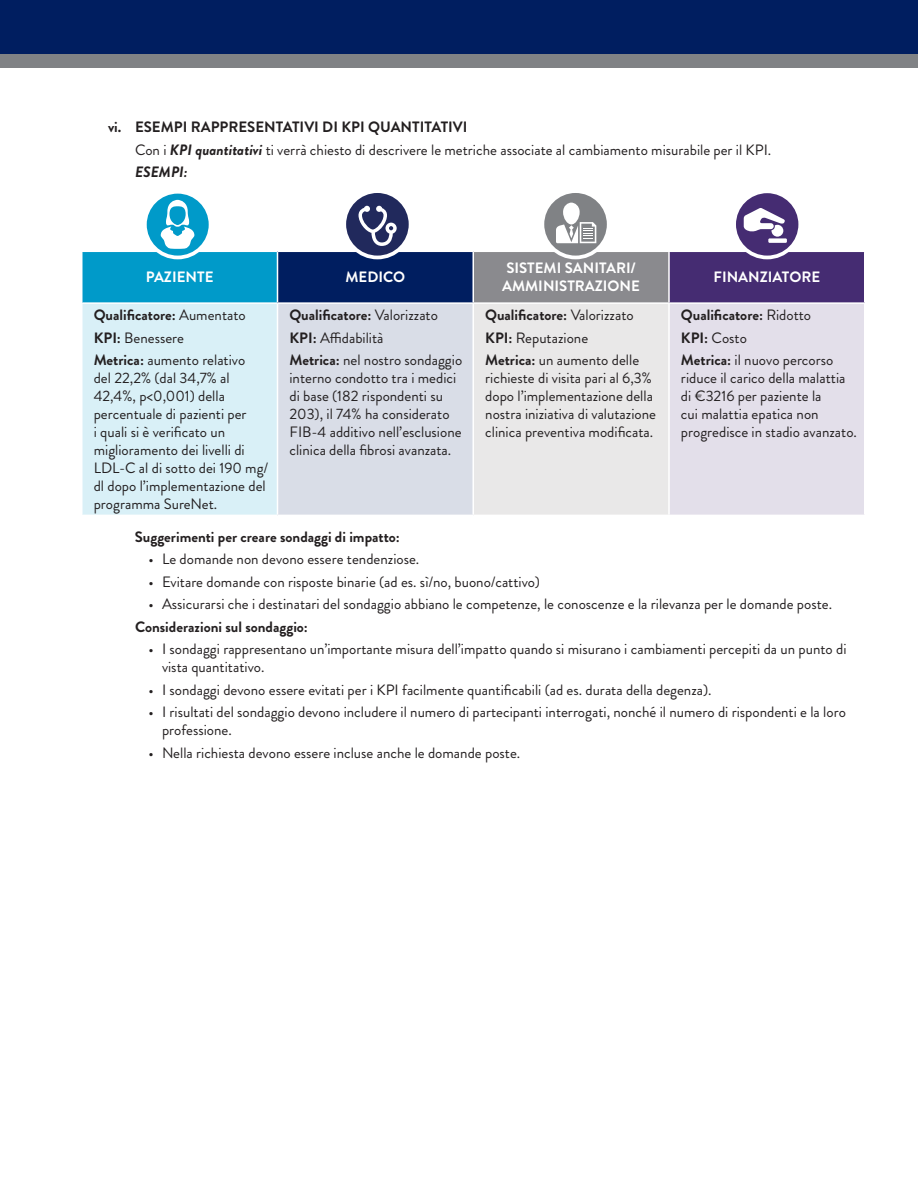
<style>
.page{position:relative;width:918px;height:1188px;background:#fff}
.page>*{position:absolute;margin:0;border:0;box-sizing:border-box;transform-origin:0 0}
.Level_3_bullet{font:15px/18px "Brandon Grotesque";color:#231f20}
.Level_3_bullet-2{font:700 15px "Brandon Grotesque";color:#231f20}
.Level_3_bullet-3{font:700 15px/18px "Brandon Grotesque";color:#fff}
.Level_2_Bullet{font:700 15px "Brandon Grotesque";color:#231f20}
.Level_3_bullet-4{font:italic 700 15px "Brandon Grotesque";color:#231f20}
.s1{font-weight:700;font-style:italic}
.s2{font-weight:400}
.s3{font-weight:700}
</style>
<div class="page">
<div style="left:0;top:7px;width:918px;height:61px;background:#808285"></div>
<div style="left:0;top:0;width:918px;height:54px;background:#001e60"></div>
<div style="left:82px;top:251px;width:196px;height:52px;background:#009ac9"></div>
<div style="left:278px;top:251px;width:195px;height:52px;background:#001e60"></div>
<div style="left:473px;top:251px;width:196px;height:52px;background:#8a8a8e"></div>
<div style="left:669px;top:251px;width:196px;height:52px;background:#452c72"></div>
<div style="left:82px;top:303px;width:196px;height:212px;background:#d9f0f7"></div>
<div style="left:278px;top:303px;width:195px;height:212px;background:#d9dde7"></div>
<div style="left:473px;top:303px;width:196px;height:212px;background:#e9e8e8"></div>
<div style="left:669px;top:303px;width:196px;height:212px;background:#e3dfea"></div>
<hr style="left:81px;top:251px;width:197px;height:1px;background:#fff">
<hr style="left:278px;top:251px;width:195px;height:1px;background:#fff">
<hr style="left:277px;top:252px;width:1px;height:50px;background:#fff">
<hr style="left:669px;top:251px;width:197px;height:1px;background:#fff">
<hr style="left:864px;top:252px;width:2px;height:50px;background:#fff">
<hr style="left:81px;top:302px;width:197px;height:2px;background:#fff">
<hr style="left:278px;top:302px;width:195px;height:2px;background:#fff">
<hr style="left:277px;top:304px;width:1px;height:211px;background:#fff">
<hr style="left:472px;top:304px;width:2px;height:211px;background:#fff">
<hr style="left:669px;top:302px;width:197px;height:2px;background:#fff">
<hr style="left:668px;top:304px;width:2px;height:211px;background:#fff">
<hr style="left:864px;top:304px;width:2px;height:211px;background:#fff">
<hr style="left:473px;top:251px;width:196px;height:1px;background:#fff">
<hr style="left:472px;top:252px;width:2px;height:50px;background:#fff">
<hr style="left:668px;top:252px;width:2px;height:50px;background:#fff">
<hr style="left:473px;top:302px;width:196px;height:2px;background:#fff">
<svg style="left:344px;top:191px;width:67px;height:66px;background:#3d4471"></svg>
<div style="left:342px;top:189px;width:70px;height:70px;border:4px solid #fff;border-radius:50%"></div>
<svg style="left:359px;top:206px;width:38px;height:40px"></svg>
<svg style="left:542px;top:191px;width:67px;height:66px;background:#929497"></svg>
<div style="left:540px;top:189px;width:71px;height:70px;border:4px solid #fff;border-radius:50%"></div>
<svg style="left:556px;top:203px;width:40px;height:40px"></svg>
<div style="left:734px;top:191px;width:66px;height:66px;background:#452c72;border-radius:50%"></div>
<div style="left:732px;top:189px;width:70px;height:70px;border:4px solid #fff;border-radius:50%"></div>
<svg style="left:744px;top:208px;width:41px;height:29px"></svg>
<div style="left:768px;top:238px;width:19px;height:5px;background:#fff"></div>
<svg style="left:145px;top:192px;width:66px;height:65px"></svg>
<div style="left:143px;top:190px;width:69px;height:69px;border:4px solid #fff;border-radius:50%"></div>
<svg style="left:161px;top:200px;width:33px;height:49px"></svg>
<p class="Level_2_Bullet" style="left:108px;top:116px;width:361px">vi. ESEMPI RAPPRESENTATIVI DI KPI QUANTITATIVI</p>
<p class="Level_3_bullet" style="left:135px;top:141px;width:638px">Con i <span class="s1">KPI quantitativi</span> ti verrà chiesto di descrivere le metriche associate al cambiamento misurabile per il KPI.</p>
<p class="Level_3_bullet-4" style="left:135px;top:161px;width:54px">ESEMPI:</p>
<p class="Level_3_bullet-3" style="left:146px;top:269px;width:69px">PAZIENTE</p>
<p class="Level_3_bullet-3" style="left:345px;top:269px;width:61px">MEDICO</p>
<p class="Level_3_bullet-3" style="left:502px;top:260px;width:139px">SISTEMI SANITARI/<br>AMMINISTRAZIONE</p>
<p class="Level_3_bullet-3" style="left:714px;top:269px;width:108px">FINANZIATORE</p>
<p class="Level_3_bullet-2" style="left:94px;top:305px;width:154px">Qualificatore: <span class="s2">Aumentato</span></p>
<p class="Level_3_bullet" style="left:94px;top:329px;width:92px"><span class="s3">KPI:</span> Benessere</p>
<p class="Level_3_bullet" style="left:94px;top:351px;width:176px"><span class="s3">Metrica:</span> aumento relativo<br>del 22,2% (dal 34,7% al<br>42,4%, p&lt;0,001) della percentuale di pazienti per<br>i quali si è verificato un miglioramento dei livelli di<br>LDL-C al di sotto dei 190 mg/ dl dopo l’implementazione del programma SureNet.</p>
<p class="Level_3_bullet-2" style="left:289px;top:305px;width:150px">Qualificatore: <span class="s2">Valorizzato</span></p>
<p class="Level_3_bullet" style="left:289px;top:329px;width:96px"><span class="s3">KPI:</span> Affidabilità</p>
<p class="Level_3_bullet" style="left:289px;top:351px;width:174px"><span class="s3">Metrica:</span> nel nostro sondaggio interno condotto tra i medici di base (182 rispondenti su<br>203), il 74% ha considerato<br>FIB-4 additivo nell’esclusione clinica della fibrosi avanzata.</p>
<p class="Level_3_bullet-2" style="left:485px;top:305px;width:150px">Qualificatore: <span class="s2">Valorizzato</span></p>
<p class="Level_3_bullet" style="left:485px;top:329px;width:104px"><span class="s3">KPI:</span> Reputazione</p>
<p class="Level_3_bullet" style="left:485px;top:351px;width:172px"><span class="s3">Metrica:</span> un aumento delle richieste di visita pari al 6,3% dopo l’implementazione della nostra iniziativa di valutazione clinica preventiva modificata.</p>
<p class="Level_3_bullet-2" style="left:681px;top:305px;width:132px">Qualificatore: <span class="s2">Ridotto</span></p>
<p class="Level_3_bullet" style="left:681px;top:329px;width:67px"><span class="s3">KPI:</span> Costo</p>
<p class="Level_3_bullet" style="left:681px;top:351px;width:178px"><span class="s3">Metrica:</span> il nuovo percorso riduce il carico della malattia di €3216 per paziente la<br>cui malattia epatica non progredisce in stadio avanzato.</p>
<p class="Level_3_bullet-2" style="left:135px;top:526px;width:266px">Suggerimenti per creare sondaggi di impatto:</p>
<p class="Level_3_bullet" style="left:148px;top:550px;width:272px">• Le domande non devono essere tendenziose.</p>
<p class="Level_3_bullet" style="left:148px;top:573px;width:393px">• Evitare domande con risposte binarie (ad es. sì/no, buono/cattivo)</p>
<p class="Level_3_bullet" style="left:148px;top:595px;width:685px">• Assicurarsi che i destinatari del sondaggio abbiano le competenze, le conoscenze e la rilevanza per le domande poste.</p>
<p class="Level_3_bullet-2" style="left:135px;top:616px;width:174px">Considerazioni sul sondaggio:</p>
<p class="Level_3_bullet" style="left:162px;top:640px;width:686px;text-indent:-14px">• I sondaggi rappresentano un’importante misura dell’impatto quando si misurano i cambiamenti percepiti da un punto di vista quantitativo.</p>
<p class="Level_3_bullet" style="left:148px;top:681px;width:565px">• I sondaggi devono essere evitati per i KPI facilmente quantificabili (ad es. durata della degenza).</p>
<p class="Level_3_bullet" style="left:162px;top:703px;width:685px;text-indent:-14px">• I risultati del sondaggio devono includere il numero di partecipanti interrogati, nonché il numero di rispondenti e la loro professione.</p>
<p class="Level_3_bullet" style="left:148px;top:744px;width:373px">• Nella richiesta devono essere incluse anche le domande poste.</p>
</div>
